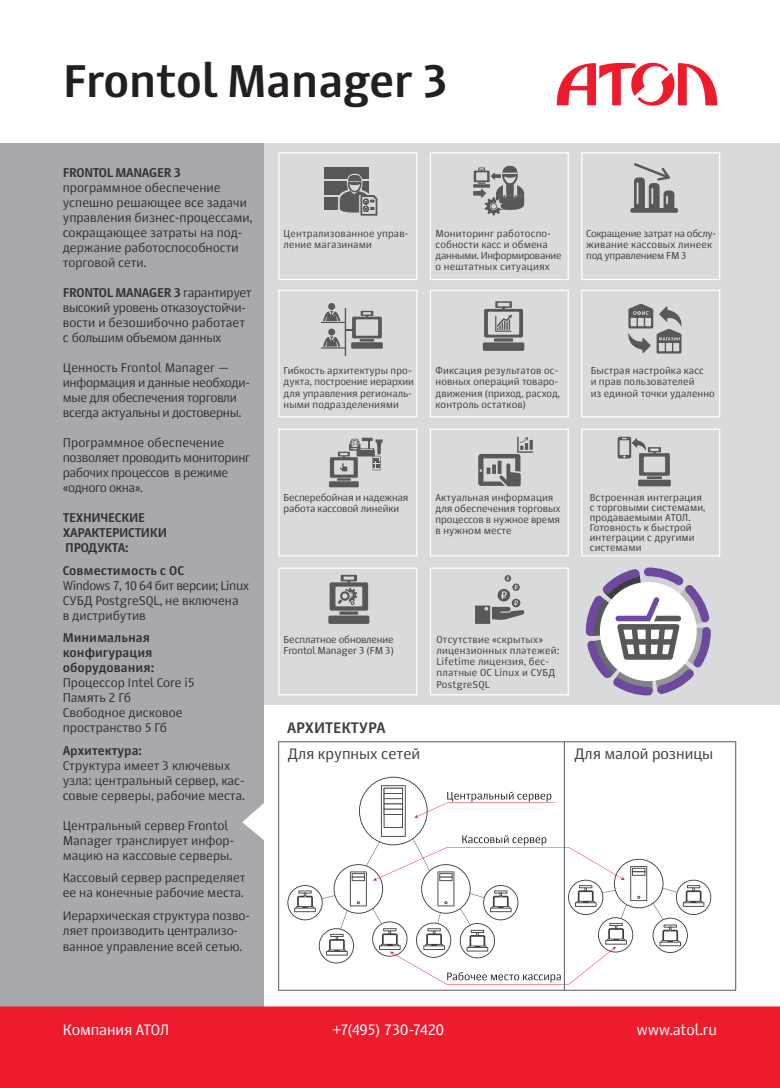
<style>
.page{position:relative;width:780px;height:1088px;background:#fff}
.page>*{position:absolute;margin:0;border:0;box-sizing:border-box;transform-origin:0 0}
.t1{font:700 45px "Story";letter-spacing:-.01em;color:#231f20}
.t2{font:15px "Story";letter-spacing:-.01em;color:#fff}
.t3{font:15px "Story";color:#3e3e3f}
.t4{font:700 15px "Story";color:#3e3e3f}
.t5{font:12.5px/15px "Story";letter-spacing:-.005em;color:#312f30}
.t6{font:12.5px/15px "Story";letter-spacing:-.025em;color:#312f30}
.t7{font:700 12.5px/15px "Story";color:#312f30}
.t8{font:700 12.5px "Story";letter-spacing:-.025em;color:#312f30}
.t9{font:12.5px "Story";letter-spacing:-.03em;color:#312f30}
.t10{font:10px/11.2px "Story";letter-spacing:.01em;color:#3e3e3f}
.t11{font:10px/11.2px "Story";letter-spacing:-.025em;color:#3e3e3f}
.t12{font:10px/11.2px "Story";letter-spacing:-.02em;color:#3e3e3f}
.t13{font:10px/11.2px "Story";letter-spacing:-.01em;color:#3e3e3f}
.s1{font-weight:700}
</style>
<div class="page">
<div style="left:252px;top:144px;width:528px;height:561px;background:#d9dadc"></div>
<div style="left:0;top:144px;width:263px;height:944px;background:#a8a9ad"></div>
<div style="left:324px;top:167px;width:44px;height:43px;background:#57585a"></div>
<hr style="left:324px;top:179px;width:44px;height:2px;background:#d9dadc">
<hr style="left:324px;top:195px;width:51px;height:1px;background:#d9dadc">
<svg style="left:337px;top:174px;width:41px;height:42px"></svg>
<hr style="left:345px;top:308px;width:1px;height:48px;background:#57585a">
<svg style="left:321px;top:303px;width:61px;height:46px"></svg>
<svg style="left:473px;top:165px;width:51px;height:50px"></svg>
<svg style="left:630px;top:163px;width:48px;height:50px"></svg>
<div style="left:0;top:1006px;width:780px;height:82px;background:#ee1b2d"></div>
<svg style="left:556px;top:62px;width:162px;height:44px"></svg>
<svg style="left:628px;top:304px;width:54px;height:49px"></svg>
<div style="left:483px;top:342px;width:41px;height:9px;background:#57585a;border-radius:2px"></div>
<svg style="left:484px;top:301px;width:39px;height:41px"></svg>
<svg style="left:478px;top:437px;width:55px;height:49px"></svg>
<div style="left:329px;top:481px;width:30px;height:6px;background:#57585a"></div>
<hr style="left:337px;top:478px;width:14px;height:3px;background:#57585a">
<svg style="left:330px;top:438px;width:53px;height:40px"></svg>
<div style="left:638px;top:480px;width:32px;height:6px;background:#57585a"></div>
<svg style="left:617px;top:437px;width:52px;height:42px"></svg>
<div style="left:328px;top:615px;width:41px;height:9px;background:#57585a;border-radius:2px"></div>
<svg style="left:329px;top:575px;width:39px;height:40px"></svg>
<svg style="left:475px;top:575px;width:49px;height:49px"></svg>
<div style="left:430px;top:152px;width:139px;height:128px;border:1px solid #fff"></div>
<div style="left:430px;top:290px;width:139px;height:127px;border:1px solid #fff"></div>
<div style="left:430px;top:429px;width:139px;height:127px;border:1px solid #fff"></div>
<div style="left:430px;top:567px;width:139px;height:128px;border:1px solid #fff"></div>
<div style="left:278px;top:152px;width:139px;height:128px;border:1px solid #fff"></div>
<div style="left:278px;top:290px;width:139px;height:127px;border:1px solid #fff"></div>
<div style="left:278px;top:429px;width:139px;height:127px;border:1px solid #fff"></div>
<div style="left:278px;top:567px;width:139px;height:128px;border:1px solid #fff"></div>
<div style="left:581px;top:152px;width:139px;height:128px;border:1px solid #fff"></div>
<div style="left:581px;top:290px;width:139px;height:127px;border:1px solid #fff"></div>
<div style="left:581px;top:429px;width:139px;height:127px;border:1px solid #fff"></div>
<svg style="left:287px;top:777px;width:424px;height:208px"></svg>
<hr style="left:564px;top:741px;width:1px;height:249px;background:#57585a">
<hr style="left:735px;top:741px;width:1px;height:249px;background:#57585a">
<hr style="left:278px;top:741px;width:1px;height:249px;background:#57585a">
<hr style="left:278px;top:741px;width:458px;height:1px;background:#57585a">
<hr style="left:278px;top:990px;width:458px;height:1px;background:#57585a">
<svg style="left:242px;top:801px;width:22px;height:41px"></svg>
<svg style="left:585px;top:567px;width:126px;height:129px"></svg>
<p class="t1" style="left:63px;top:53px;width:387px">Frontol Manager 3</p>
<p class="t5" style="left:63px;top:165px;width:191px"><span class="s1">FRONTOL MANAGER 3 </span>программное обеспечение успешно решающее все задачи управления бизнес-процессами, сокращающее затраты на под&shy;держание работоспособности торговой сети.</p>
<p class="t6" style="left:63px;top:285px;width:190px"><span class="s1">FRONTOL MANAGER 3</span> гарантирует высокий уровень отказоустойчи&shy;вости и безошибочно работает с большим объемом данных</p>
<p class="t6" style="left:63px;top:360px;width:188px">Ценность Frontol Manager — информация и данные необходи&shy;мые для обеспечения торговли всегда актуальны и достоверны.</p>
<p class="t6" style="left:63px;top:435px;width:189px">Программное обеспечение позволяет проводить мониторинг рабочих процессов в режиме «одного окна».</p>
<p class="t8" style="left:63px;top:510px;width:84px">ТЕХНИЧЕСКИЕ</p>
<p class="t8" style="left:63px;top:525px;width:106px">ХАРАКТЕРИСТИКИ</p>
<p class="t8" style="left:65px;top:540px;width:65px">ПРОДУКТА:</p>
<p class="t7" style="left:63px;top:562px;width:123px">Совместимость с ОС</p>
<p class="t9" style="left:63px;top:577px;width:188px">Windows 7, 10 64 бит версии; Linux</p>
<p class="t5" style="left:63px;top:592px;width:177px">СУБД PostgreSQL, не включена в дистрибутив</p>
<p class="t7" style="left:63px;top:630px;width:93px">Минимальная конфигурация оборудования:</p>
<p class="t5" style="left:63px;top:675px;width:133px">Процессор Intel Core i5</p>
<p class="t5" style="left:63px;top:690px;width:70px">Память 2 Гб</p>
<p class="t5" style="left:63px;top:705px;width:121px">Свободное дисковое пространство 5 Гб</p>
<p class="t7" style="left:63px;top:742px;width:81px">Архитектура:</p>
<p class="t5" style="left:63px;top:757px;width:183px">Структура имеет 3 ключевых узла: центральный сервер, кас&shy;совые серверы, рабочие места.</p>
<p class="t5" style="left:63px;top:817px;width:173px">Центральный сервер Frontol<br>Manager транслирует инфор&shy;мацию на кассовые серверы.</p>
<p class="t5" style="left:63px;top:870px;width:184px">Кассовый сервер распределяет ее на конечные рабочие места.</p>
<p class="t5" style="left:63px;top:907px;width:189px">Иерархическая структура позво&shy;ляет производить централизо-</p>
<p class="t5" style="left:63px;top:939px;width:181px">ванное управление всей сетью.</p>
<p class="t10" style="left:283px;top:227px;width:126px">Централизованное управ&shy;ление магазинами</p>
<p class="t11" style="left:586px;top:227px;width:131px">Сокращение затрат на обслу&shy;живание кассовых линеек под управлением FM 3</p>
<p class="t10" style="left:435px;top:227px;width:127px">Мониторинг работоспо&shy;собности касс и обмена данными. Информирование о нештатных ситуациях</p>
<p class="t10" style="left:283px;top:365px;width:132px">Гибкость архитектуры про&shy;дукта, построение иерархии для управления региональ&shy;ными подразделениями</p>
<p class="t10" style="left:435px;top:365px;width:126px">Фиксация результатов ос&shy;новных операций товаро&shy;движения (приход, расход, контроль остатков)</p>
<p class="t10" style="left:590px;top:365px;width:126px">Быстрая настройка касс<br>и прав пользователей<br>из единой точки удаленно</p>
<p class="t12" style="left:283px;top:491px;width:126px">Бесперебойная и надежная работа кассовой линейки</p>
<p class="t10" style="left:435px;top:491px;width:126px">Актуальная информация для обеспечения торговых процессов в нужное время в нужном месте</p>
<p class="t10" style="left:589px;top:492px;width:117px;line-height:10px">Встроенная интеграция с торговыми системами, продаваемыми АТОЛ.<br>Готовность к быстрой интеграции с другими системами</p>
<p class="t13" style="left:283px;top:633px;width:112px">Бесплатное обновление<br>Frontol Manager 3 (FM 3)</p>
<p class="t4" style="left:287px;top:718px;width:100px">АРХИТЕКТУРА</p>
<p class="t3" style="left:288px;top:744px;width:134px">Для крупных сетей</p>
<p class="t10" style="left:436px;top:633px;width:124px">Отсутствие «скрытых» лицензионных платежей:<br>Lifetime лицензия, бес&shy;платные ОС Linux и СУБД<br>PostgreSQL</p>
<p class="t3" style="left:574px;top:744px;width:140px">Для малой розницы</p>
<p class="t2" style="left:63px;top:1020px;width:108px">Компания АТОЛ</p>
<p class="t2" style="left:333px;top:1020px;width:113px">+7(495) 730-7420</p>
<p class="t2" style="left:636px;top:1020px;width:82px">www.atol.ru</p>
</div>
